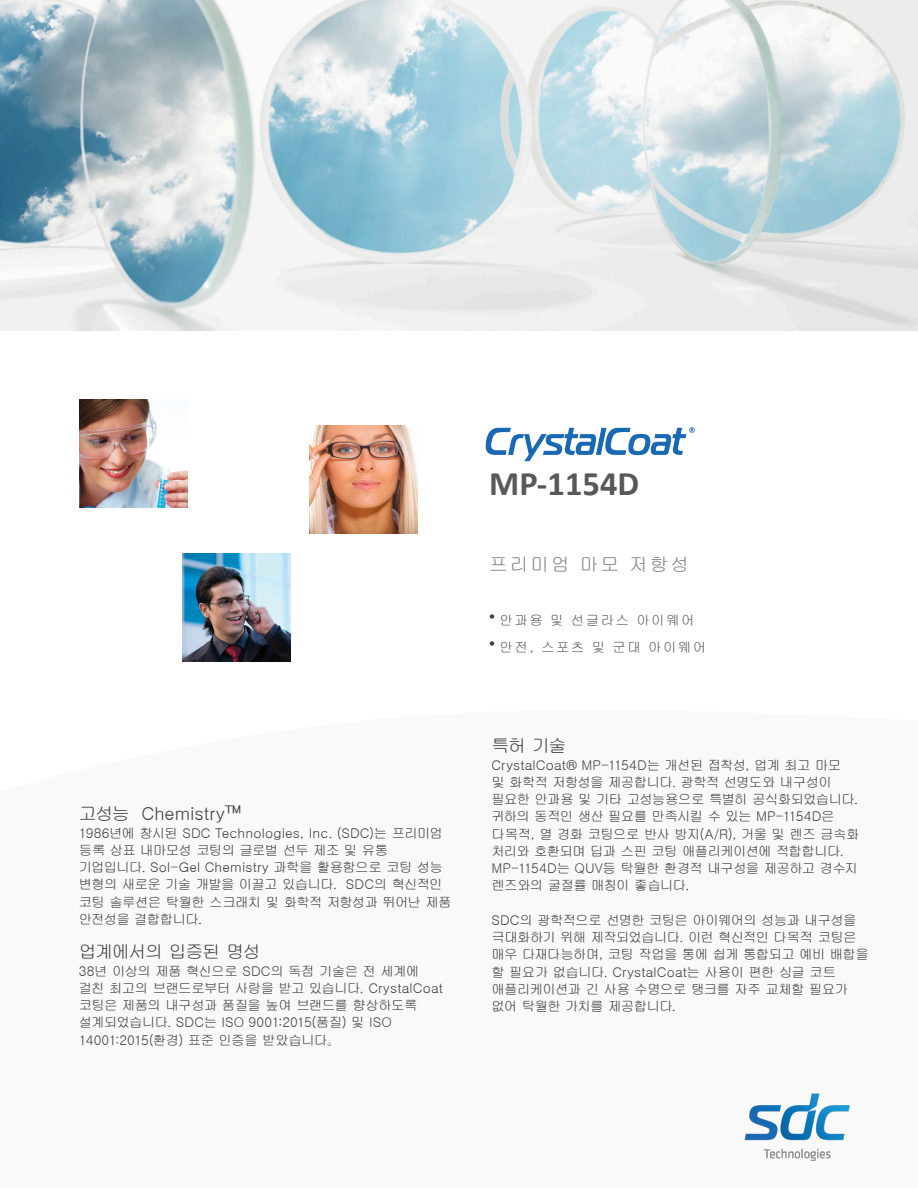
<style>
.page{position:relative;width:918px;height:1188px;background:#fff}
.page>*{position:absolute;margin:0;border:0;box-sizing:border-box;transform-origin:0 0}
.t1{font:700 34.5px "Calibri";color:#57585a}
.t2{font:18.75px "Gulim";letter-spacing:.1em;color:#808285}
.t3{font:18px "Gulim";letter-spacing:-.065em;color:#3e3e3f}
.t4{font:18px "Gulim";letter-spacing:-.005em;color:#3e3e3f}
.t5{font:13.5px/17.2px "Gulim";letter-spacing:-.055em;color:#3e3e3f}
.t6{font:13.5px "Gulim";letter-spacing:.1em;color:#57585a}
</style>
<div class="page">
<img style="left:182px;top:554px;width:108px;height:108px">
<img style="left:0;top:0;width:918px;height:330px">
<img style="left:80px;top:400px;width:108px;height:108px">
<img style="left:310px;top:426px;width:108px;height:108px">
<img style="left:744px;top:1093px;width:106px;height:67px">
<img style="left:485px;top:428px;width:209px;height:33px">
<p class="t4" style="left:79px;top:805px;width:164px">고성능 Chemistry™</p>
<p class="t5" style="left:79px;top:824px;width:374px">1986년에 창시된 SDC Technologies, Inc. (SDC)는 프리미엄 등록 상표 내마모성 코팅의 글로벌 선두 제조 및 유통 기업입니다. Sol-Gel Chemistry 과학을 활용함으로 코팅 성능 변형의 새로운 기술 개발을 이끌고 있습니다. SDC의 혁신적인 코팅 솔루션은 탁월한 스크래치 및 화학적 저항성과 뛰어난 제품 안전성을 결합합니다.</p>
<p class="t3" style="left:79px;top:943px;width:184px">업계에서의 입증된 명성</p>
<p class="t5" style="left:79px;top:962px;width:366px">38년 이상의 제품 혁신으로 SDC의 독점 기술은 전 세계에 걸친 최고의 브랜드로부터 사랑을 받고 있습니다. CrystalCoat 코팅은 제품의 내구성과 품질을 높여 브랜드를 향상하도록 설계되었습니다. SDC는 ISO 9001:2015(품질) 및 ISO<br>14001:2015(환경) 표준 인증을 받았습니다。</p>
<p class="t1" style="left:489px;top:459px;width:152px">MP-1154D</p>
<p class="t2" style="left:489px;top:555px;width:201px">프리미엄 마모 저항성</p>
<p class="t6" style="left:489px;top:614px;width:207px"><sup>•</sup> 안과용 및 선글라스 아이웨어</p>
<p class="t6" style="left:489px;top:641px;width:219px"><sup>•</sup> 안전, 스포츠 및 군대 아이웨어</p>
<p class="t3" style="left:491px;top:737px;width:77px">특허 기술</p>
<p class="t5" style="left:491px;top:756px;width:370px">CrystalCoat® MP-1154D는 개선된 접착성, 업계 최고 마모<br>및 화학적 저항성을 제공합니다. 광학적 선명도와 내구성이 필요한 안과용 및 기타 고성능용으로 특별히 공식화되었습니다. 귀하의 동적인 생산 필요를 만족시킬 수 있는 MP-1154D은 다목적, 열 경화 코팅으로 반사 방지(A/R), 거울 및 렌즈 금속화 처리와 호환되며 딥과 스핀 코팅 애플리케이션에 적합합니다.<br>MP-1154D는 QUV등 탁월한 환경적 내구성을 제공하고 경수지 렌즈와의 굴절률 매칭이 좋습니다.</p>
<p class="t5" style="left:491px;top:911px;width:379px">SDC의 광학적으로 선명한 코팅은 아이웨어의 성능과 내구성을 극대화하기 위해 제작되었습니다. 이런 혁신적인 다목적 코팅은 매우 다재다능하며, 코팅 작업을 통에 쉽게 통합되고 예비 배합을 할 필요가 없습니다. CrystalCoat는 사용이 편한 싱글 코트 애플리케이션과 긴 사용 수명으로 탱크를 자주 교체할 필요가 없어 탁월한 가치를 제공합니다.</p>
</div>
